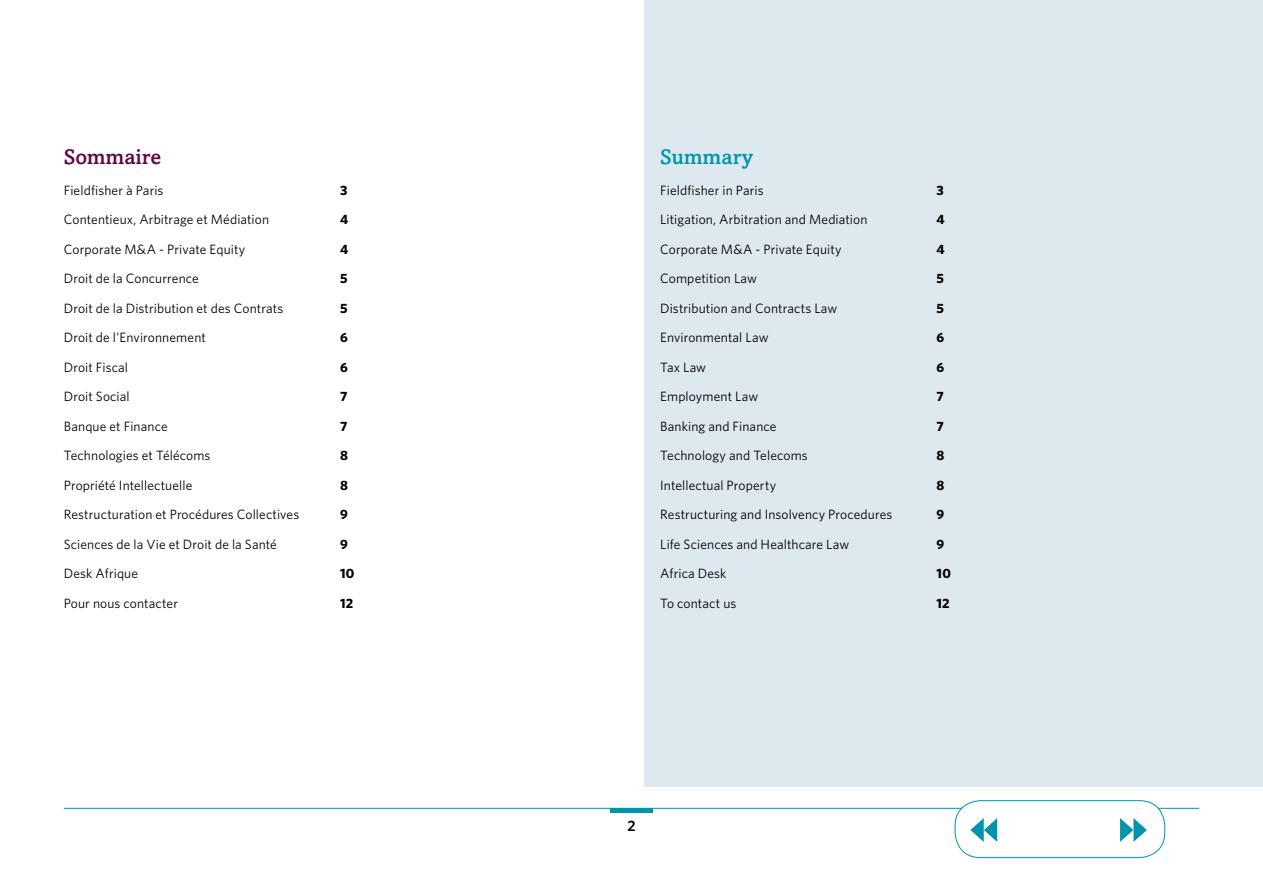
<style>
.page{position:relative;width:1263px;height:893px;background:#fff}
.page>*{position:absolute;margin:0;border:0;box-sizing:border-box;transform-origin:0 0}
.t1{font:500 21px "Amasis MT Pro";letter-spacing:.01em;color:#5d0749}
.t2{font:500 21px "Amasis MT Pro";letter-spacing:.02em;color:#0094ae}
.t3{font:600 15px "Whitney";color:#000}
.t4{font:13.5px "Whitney";letter-spacing:.01em;color:#000}
.t5{font:700 13.5px "Whitney";letter-spacing:.01em;color:#000}
</style>
<div class="page">
<hr style="left:64px;top:808px;width:1135px;height:1px;background:#0094ae">
<hr style="left:610px;top:808px;width:43px;height:4px;background:#0094ae">
<div style="left:955px;top:801px;width:210px;height:57px;background:#fff;border-radius:26px"></div>
<div style="left:955px;top:800px;width:210px;height:58px;border:1px solid #0094ae;border-radius:26px"></div>
<svg style="left:970px;top:818px;width:27px;height:24px"></svg>
<svg style="left:1120px;top:818px;width:27px;height:24px"></svg>
<div style="left:644px;top:0;width:619px;height:787px;background:#dde9ef"></div>
<h1 class="t1" style="left:64px;top:144px;width:99px">Sommaire</h1>
<h1 class="t2" style="left:660px;top:144px;width:95px">Summary</h1>
<p class="t4" style="left:64px;top:181px;width:101px">Fieldfisher à Paris</p>
<p class="t5" style="left:340px;top:181px;width:9px">3</p>
<p class="t4" style="left:64px;top:211px;width:207px">Contentieux, Arbitrage et Médiation</p>
<p class="t5" style="left:340px;top:211px;width:10px">4</p>
<p class="t4" style="left:64px;top:240px;width:183px">Corporate M&amp;A - Private Equity</p>
<p class="t5" style="left:340px;top:240px;width:10px">4</p>
<p class="t4" style="left:64px;top:270px;width:137px">Droit de la Concurrence</p>
<p class="t5" style="left:340px;top:270px;width:9px">5</p>
<p class="t4" style="left:64px;top:299px;width:221px">Droit de la Distribution et des Contrats</p>
<p class="t5" style="left:340px;top:299px;width:9px">5</p>
<p class="t4" style="left:64px;top:329px;width:144px">Droit de l’Environnement</p>
<p class="t5" style="left:340px;top:329px;width:9px">6</p>
<p class="t4" style="left:64px;top:358px;width:66px">Droit Fiscal</p>
<p class="t5" style="left:340px;top:358px;width:9px">6</p>
<p class="t4" style="left:64px;top:388px;width:67px">Droit Social</p>
<p class="t5" style="left:340px;top:388px;width:9px">7</p>
<p class="t4" style="left:64px;top:417px;width:105px">Banque et Finance</p>
<p class="t5" style="left:340px;top:417px;width:9px">7</p>
<p class="t4" style="left:64px;top:447px;width:148px">Technologies et Télécoms</p>
<p class="t5" style="left:340px;top:447px;width:9px">8</p>
<p class="t4" style="left:64px;top:476px;width:130px">Propriété Intellectuelle</p>
<p class="t5" style="left:340px;top:476px;width:9px">8</p>
<p class="t4" style="left:64px;top:506px;width:237px">Restructuration et Procédures Collectives</p>
<p class="t5" style="left:340px;top:506px;width:9px">9</p>
<p class="t4" style="left:64px;top:535px;width:215px">Sciences de la Vie et Droit de la Santé</p>
<p class="t5" style="left:340px;top:535px;width:9px">9</p>
<p class="t4" style="left:64px;top:565px;width:76px">Desk Afrique</p>
<p class="t5" style="left:340px;top:565px;width:16px">10</p>
<p class="t4" style="left:64px;top:594px;width:116px">Pour nous contacter</p>
<p class="t5" style="left:340px;top:594px;width:15px">12</p>
<p class="t4" style="left:660px;top:181px;width:105px">Fieldfisher in Paris</p>
<p class="t5" style="left:936px;top:181px;width:9px">3</p>
<p class="t4" style="left:660px;top:211px;width:209px">Litigation, Arbitration and Mediation</p>
<p class="t5" style="left:936px;top:211px;width:10px">4</p>
<p class="t4" style="left:660px;top:240px;width:183px">Corporate M&amp;A - Private Equity</p>
<p class="t5" style="left:936px;top:240px;width:10px">4</p>
<p class="t4" style="left:660px;top:270px;width:98px">Competition Law</p>
<p class="t5" style="left:937px;top:270px;width:9px">5</p>
<p class="t4" style="left:660px;top:299px;width:179px">Distribution and Contracts Law</p>
<p class="t5" style="left:937px;top:299px;width:9px">5</p>
<p class="t4" style="left:660px;top:329px;width:110px">Environmental Law</p>
<p class="t5" style="left:937px;top:329px;width:9px">6</p>
<p class="t4" style="left:660px;top:358px;width:47px">Tax Law</p>
<p class="t5" style="left:937px;top:358px;width:9px">6</p>
<p class="t4" style="left:660px;top:388px;width:99px">Employment Law</p>
<p class="t5" style="left:937px;top:388px;width:9px">7</p>
<p class="t4" style="left:660px;top:417px;width:118px">Banking and Finance</p>
<p class="t5" style="left:937px;top:417px;width:9px">7</p>
<p class="t4" style="left:660px;top:447px;width:149px">Technology and Telecoms</p>
<p class="t5" style="left:937px;top:447px;width:9px">8</p>
<p class="t4" style="left:660px;top:476px;width:117px">Intellectual Property</p>
<p class="t5" style="left:937px;top:476px;width:9px">8</p>
<p class="t4" style="left:660px;top:506px;width:234px">Restructuring and Insolvency Procedures</p>
<p class="t5" style="left:937px;top:506px;width:9px">9</p>
<p class="t4" style="left:660px;top:535px;width:190px">Life Sciences and Healthcare Law</p>
<p class="t5" style="left:937px;top:535px;width:9px">9</p>
<p class="t4" style="left:660px;top:565px;width:68px">Africa Desk</p>
<p class="t5" style="left:937px;top:565px;width:16px">10</p>
<p class="t4" style="left:660px;top:594px;width:78px">To contact us</p>
<p class="t5" style="left:937px;top:594px;width:15px">12</p>
<p class="t3" style="left:627px;top:816px;width:10px">2</p>
</div>
